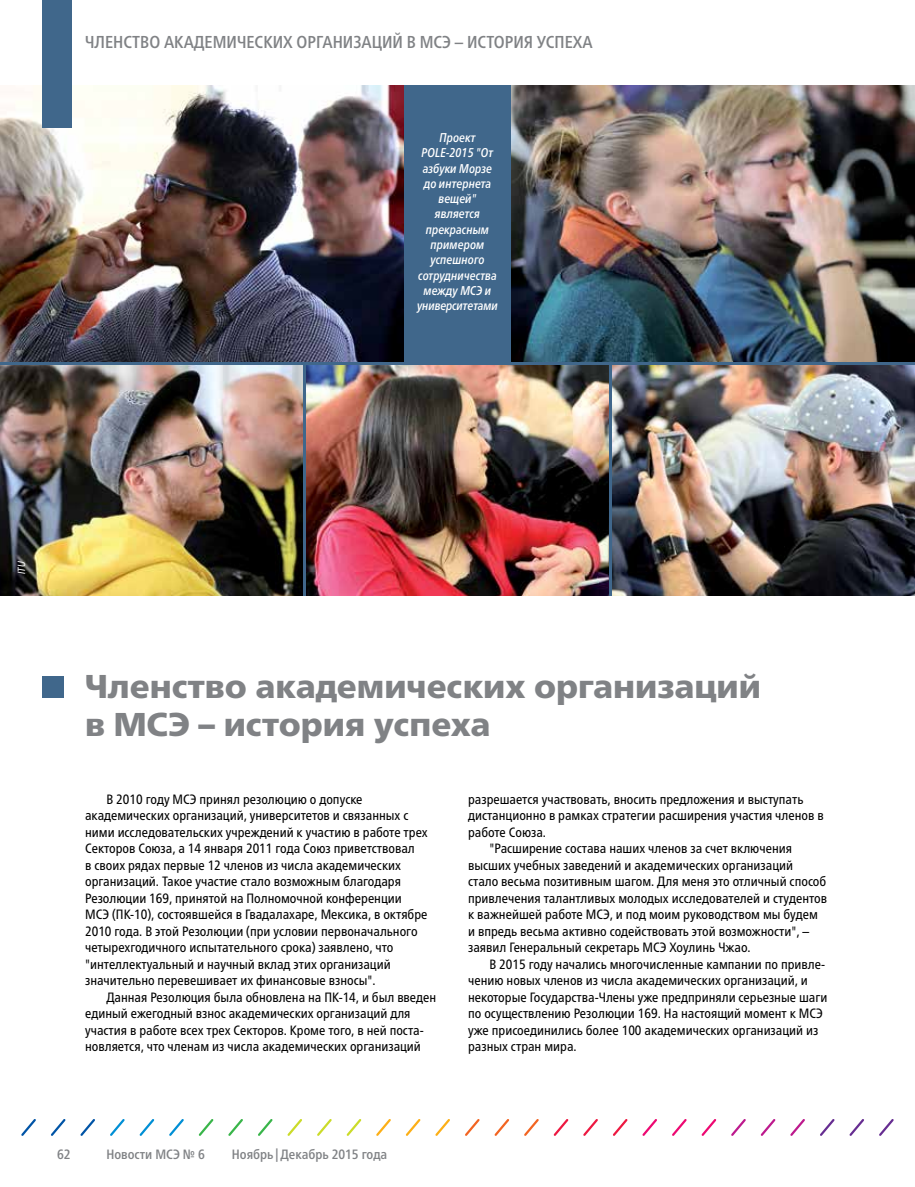
<style>
.page{position:relative;width:915px;height:1187px;background:#fff}
.page>*{position:absolute;margin:0;border:0;box-sizing:border-box;transform-origin:0 0}
.t1{font:900 33px/38.2px "Frutiger Neue LTW1 G";color:#808285}
.t2{font:500 condensed 17.25px "Frutiger Neue LTW1 G";color:#808285}
.t3{font:condensed 13.5px/16.5px "Frutiger Neue LTW1 G";color:#000}
.t4{font:500 condensed 13.5px "Frutiger Neue LTW1 G";color:#808285}
.t5{font:italic 500 condensed 12.75px/15.3px "Frutiger Neue LTW1 G";color:#fff;text-align:center}
.t6{font:italic condensed 10.5px "Frutiger Neue LTW1 G";color:#fff}
</style>
<div class="page">
<div style="left:43px;top:676px;width:21px;height:21px;background:#40678b"></div>
<img style="left:0;top:85px;width:404px;height:276px">
<img style="left:510px;top:85px;width:404px;height:276px">
<img style="left:612px;top:366px;width:302px;height:229px">
<img style="left:306px;top:366px;width:302px;height:229px">
<img style="left:0;top:366px;width:302px;height:229px">
<div style="left:404px;top:85px;width:106px;height:276px;background:#40678b"></div>
<svg style="left:21px;top:1119px;width:15px;height:17px"></svg>
<svg style="left:51px;top:1119px;width:15px;height:17px"></svg>
<svg style="left:80px;top:1119px;width:15px;height:17px"></svg>
<svg style="left:110px;top:1119px;width:15px;height:17px"></svg>
<svg style="left:139px;top:1119px;width:16px;height:17px"></svg>
<svg style="left:169px;top:1119px;width:15px;height:17px"></svg>
<svg style="left:198px;top:1119px;width:16px;height:17px"></svg>
<svg style="left:228px;top:1119px;width:15px;height:17px"></svg>
<svg style="left:258px;top:1119px;width:15px;height:17px"></svg>
<svg style="left:287px;top:1119px;width:15px;height:17px"></svg>
<svg style="left:317px;top:1119px;width:15px;height:17px"></svg>
<svg style="left:346px;top:1119px;width:16px;height:17px"></svg>
<svg style="left:376px;top:1119px;width:15px;height:17px"></svg>
<svg style="left:405px;top:1119px;width:16px;height:17px"></svg>
<svg style="left:435px;top:1119px;width:15px;height:17px"></svg>
<svg style="left:465px;top:1119px;width:15px;height:17px"></svg>
<svg style="left:494px;top:1119px;width:15px;height:17px"></svg>
<svg style="left:524px;top:1119px;width:15px;height:17px"></svg>
<svg style="left:553px;top:1119px;width:16px;height:17px"></svg>
<svg style="left:583px;top:1119px;width:15px;height:17px"></svg>
<svg style="left:613px;top:1119px;width:15px;height:17px"></svg>
<svg style="left:642px;top:1119px;width:15px;height:17px"></svg>
<svg style="left:672px;top:1119px;width:15px;height:17px"></svg>
<svg style="left:701px;top:1119px;width:16px;height:17px"></svg>
<svg style="left:731px;top:1119px;width:15px;height:17px"></svg>
<svg style="left:760px;top:1119px;width:16px;height:17px"></svg>
<svg style="left:790px;top:1119px;width:15px;height:17px"></svg>
<svg style="left:820px;top:1119px;width:15px;height:17px"></svg>
<svg style="left:849px;top:1119px;width:15px;height:17px"></svg>
<svg style="left:879px;top:1119px;width:15px;height:17px"></svg>
<div style="left:43px;top:0;width:29px;height:128px;background:#40678b"></div>
<p class="t2" style="left:85px;top:32px;width:30px">Членство</p>
<p class="t2" style="left:164px;top:32px;width:12px">академи</p>
<p class="t2" style="left:237px;top:32px;width:20px">чески</p>
<p class="t2" style="left:283px;top:32px;width:24px">х организаций</p>
<p class="t2" style="left:406px;top:32px;width:71px">в МСЭ – история</p>
<p class="t2" style="left:536px;top:32px;width:10px">успе</p>
<p class="t2" style="left:572px;top:32px;width:20px">ха</p>
<p class="t5" style="left:417px;top:130px;width:82px">Проект<br>POLE-2015 "От азбуки Морзе до интернета вещей" является прекрасным примером успешного сотрудничества между МСЭ и университетами</p>
<p class="t6" style="left:15px;top:574px;width:14px;rotate:-90deg">ITU</p>
<h1 class="t1" style="left:85px;top:666px;width:677px">Членство академических организаций в МСЭ – история успеха</h1>
<p class="t3" style="left:85px;top:790px;width:344px;text-indent:21px">В 2010 году МСЭ принял резолюцию о допуске академических организаций, университетов и связанных с ними исследовательских учреждений к участию в работе трех Секторов Союза, а 14 января 2011 года Союз приветствовал<br>в своих рядах первые 12 членов из числа академических организаций. Такое участие стало возможным благодаря Резолюции 169, принятой на Полномочной конференции МСЭ (ПК-10), состоявшейся в Гвадалахаре, Мексика, в октябре 2010 года. В этой Резолюции (при условии первоначального четырехгодичного испытательного срока) заявлено, что "интеллектуальный и научный вклад этих организаций значительно перевешивает их финансовые взносы".</p>
<p class="t3" style="left:85px;top:988px;width:352px;text-indent:21px">Данная Резолюция была обновлена на ПК-14, и был введен единый ежегодный взнос академических организаций для участия в работе всех трех Секторов. Кроме того, в ней поста&shy;новляется, что членам из числа академических организаций</p>
<p class="t3" style="left:468px;top:790px;width:337px">разрешается участвовать, вносить предложения и выступать</p>
<p class="t3" style="left:468px;top:807px;width:357px">дистанционно в рамках стратегии расширения участия членов в</p>
<p class="t3" style="left:468px;top:823px;width:79px">работе Союза.</p>
<p class="t3" style="left:489px;top:840px;width:304px">"Расширение состава наших членов за счет включения</p>
<p class="t3" style="left:468px;top:856px;width:326px">высших учебных заведений и академических организаций</p>
<p class="t3" style="left:468px;top:873px;width:359px">стало весьма позитивным шагом. Для меня это отличный способ</p>
<p class="t3" style="left:468px;top:889px;width:360px">привлечения талантливых молодых исследователей и студентов</p>
<p class="t3" style="left:468px;top:906px;width:351px">к важнейшей работе МСЭ, и под моим руководством мы будем</p>
<p class="t3" style="left:468px;top:922px;width:343px">и впредь весьма активно содействовать этой возможности", –</p>
<p class="t3" style="left:468px;top:939px;width:284px">заявил Генеральный секретарь МСЭ Хоулинь Чжао.</p>
<p class="t3" style="left:489px;top:955px;width:337px">В 2015 году начались многочисленные кампании по привле-</p>
<p class="t3" style="left:468px;top:972px;width:341px">чению новых членов из числа академических организаций, и</p>
<p class="t3" style="left:468px;top:988px;width:360px">некоторые Государства-Члены уже предприняли серьезные шаги</p>
<p class="t3" style="left:468px;top:1004px;width:356px">по осуществлению Резолюции 169. На настоящий момент к МСЭ</p>
<p class="t3" style="left:468px;top:1021px;width:351px">уже присоединились более 100 академических организаций из</p>
<p class="t3" style="left:468px;top:1037px;width:110px">разных стран мира.</p>
<p class="t4" style="left:57px;top:1146px;width:15px">62</p>
<p class="t4" style="left:106px;top:1146px;width:100px">Новости МСЭ № 6</p>
<p class="t4" style="left:232px;top:1146px;width:157px">Ноябрь |Декабрь 2015 года</p>
</div>
